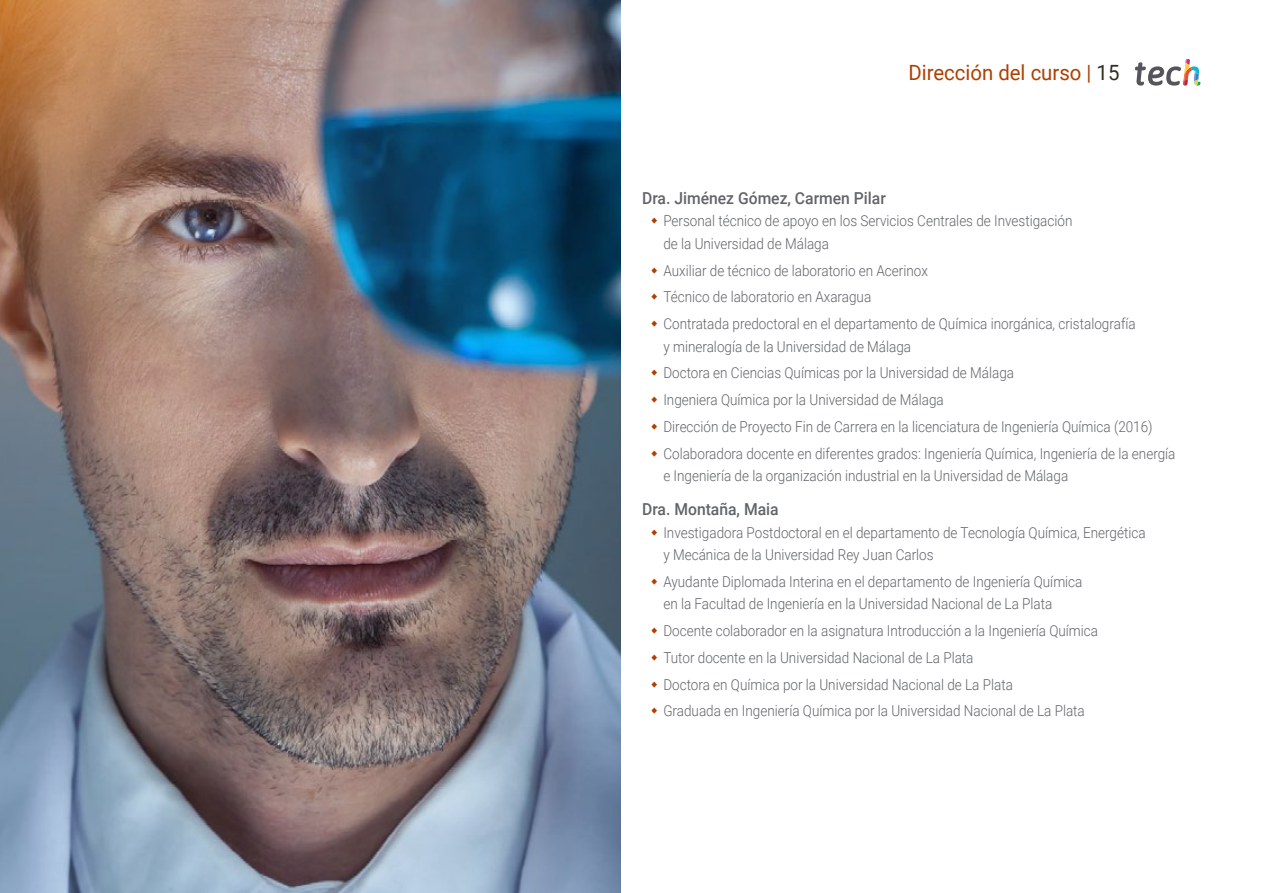
<style>
.page{position:relative;width:1263px;height:893px;background:#fff}
.page>*{position:absolute;margin:0;border:0;box-sizing:border-box;transform-origin:0 0}
.t1{font:21px "Roboto";color:#ae4000}
.t2{font:500 16.5px "Roboto";color:#61646a;scale:.95 1}
.t3{font:300 15px/26.7px "Roboto";color:#61646a;scale:.9 1}
.s1{color:#312e20}
</style>
<div class="page">
<svg style="left:1135px;top:59px;width:65px;height:27px"></svg>
<img style="left:0;top:0;width:621px;height:893px">
<h1 class="t1" style="left:908px;top:57px;width:213px">Dirección del curso | <span class="s1">15</span></h1>
<p class="t2" style="left:642px;top:186px;width:258px">Dra. Jiménez Gómez, Carmen Pilar</p>
<p class="t3" style="left:663px;top:209px;width:456px;line-height:22.5px">Personal técnico de apoyo en los Servicios Centrales de Investigación de la Universidad de Málaga</p>
<p class="t3" style="left:663px;top:256px;width:526px">Auxiliar de técnico de laboratorio en Acerinox<br>Técnico de laboratorio en Axaragua<br>Contratada predoctoral en el departamento de Química inorgánica, cristalografía</p>
<p class="t3" style="left:663px;top:332px;width:570px">y mineralogía de la Universidad de Málaga<br>Doctora en Ciencias Químicas por la Universidad de Málaga<br>Ingeniera Química por la Universidad de Málaga<br>Dirección de Proyecto Fin de Carrera en la licenciatura de Ingeniería Química (2016)<br>Colaboradora docente en diferentes grados: Ingeniería Química, Ingeniería de la energía</p>
<p class="t3" style="left:663px;top:462px;width:451px">e Ingeniería de la organización industrial en la Universidad de Málaga</p>
<p class="t2" style="left:642px;top:498px;width:145px">Dra. Montaña, Maia</p>
<p class="t3" style="left:663px;top:521px;width:537px;line-height:22.5px">Investigadora Postdoctoral en el departamento de Tecnología Química, Energética y Mecánica de la Universidad Rey Juan Carlos</p>
<p class="t3" style="left:663px;top:570px;width:467px;line-height:22.5px">Ayudante Diplomada Interina en el departamento de Ingeniería Química en la Facultad de Ingeniería en la Universidad Nacional de La Plata</p>
<p class="t3" style="left:663px;top:617px;width:484px">Docente colaborador en la asignatura Introducción a la Ingeniería Química Tutor docente en la Universidad Nacional de La Plata<br>Doctora en Química por la Universidad Nacional de La Plata<br>Graduada en Ingeniería Química por la Universidad Nacional de La Plata</p>
</div>
